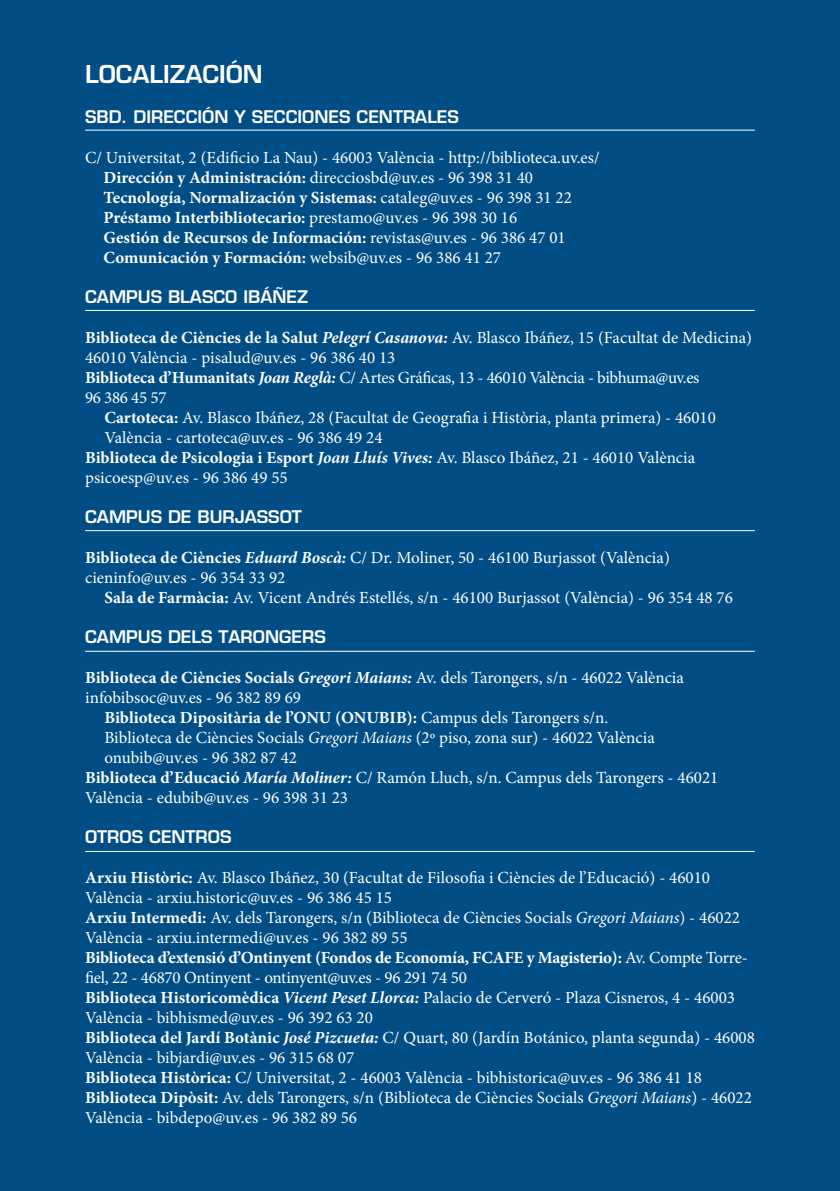
<style>
.page{position:relative;width:840px;height:1191px;background:#fff}
.page>*{position:absolute;margin:0;border:0;box-sizing:border-box;transform-origin:0 0}
.t1{font:600 24px "Eurostile";color:#fff}
.t2{font:17px/20px "Minion Pro";color:#fff}
.t3{font:600 17px "Eurostile";color:#fff}
.t4{font:17px "Minion Pro";letter-spacing:-.02em;color:#fff}
.t5{font:700 17px "Minion Pro";color:#fff}
.s1{font-weight:700}
.s2{font-weight:700;font-style:italic}
.s3{font-weight:400}
.s4{font-style:italic}
</style>
<div class="page">
<div style="left:0;top:0;width:839px;height:1191px;background:#004e85"></div>
<hr style="left:85px;top:130px;width:669px;height:1px;background:#fff">
<hr style="left:85px;top:310px;width:669px;height:1px;background:#fff">
<hr style="left:85px;top:530px;width:669px;height:1px;background:#fff">
<hr style="left:85px;top:851px;width:669px;height:1px;background:#fff">
<hr style="left:85px;top:651px;width:669px;height:1px;background:#fff">
<h1 class="t1" style="left:85px;top:60px;width:179px">LOCALIZACIÓN</h1>
<p class="t3" style="left:85px;top:106px;width:375px">SBD. DIRECCIÓN Y SECCIONES CENTRALES</p>
<p class="t2" style="left:103px;top:147px;width:497px;text-indent:-18px">C/ Universitat, 2 (Edificio La Nau) - 46003 València - http://biblioteca.uv.es/ <span class="s1">Dirección y Administración:</span> direcciosbd@uv.es - 96 398 31 40<br><span class="s1">Tecnología, Normalización y Sistemas:</span> cataleg@uv.es - 96 398 31 22<br><span class="s1">Préstamo Interbibliotecario:</span> prestamo@uv.es - 96 398 30 16<br><span class="s1">Gestión de Recursos de Información:</span> revistas@uv.es - 96 386 47 01<br><span class="s1">Comunicación y Formación:</span> websib@uv.es - 96 386 41 27</p>
<p class="t3" style="left:85px;top:286px;width:224px">CAMPUS BLASCO IBÁÑEZ</p>
<p class="t2" style="left:85px;top:327px;width:668px"><span class="s1">Biblioteca de Ciències de la Salut</span> <span class="s2">Pelegrí Casanova:</span> Av. Blasco Ibáñez, 15 (Facultat de Medicina)</p>
<p class="t2" style="left:85px;top:347px;width:311px">46010 València - pisalud@uv.es - 96 386 40 13</p>
<p class="t4" style="left:85px;top:366px;width:615px"><span class="s1">Biblioteca d’Humanitats</span> <span class="s2">Joan Reglà:</span> C/ Artes Gráficas, 13 - 46010 València - bibhuma@uv.es</p>
<p class="t2" style="left:85px;top:387px;width:83px">96 386 45 57</p>
<p class="t2" style="left:104px;top:407px;width:612px"><span class="s1">Cartoteca:</span> Av. Blasco Ibáñez, 28 (Facultat de Geografia i Història, planta primera) - 46010</p>
<p class="t2" style="left:104px;top:427px;width:279px">València - cartoteca@uv.es - 96 386 49 24</p>
<p class="t2" style="left:85px;top:447px;width:611px"><span class="s1">Biblioteca de Psicologia i Esport</span> <span class="s2">Joan Lluís Vives:</span> Av. Blasco Ibáñez, 21 - 46010 València</p>
<p class="t2" style="left:85px;top:467px;width:204px">psicoesp@uv.es - 96 386 49 55</p>
<p class="t3" style="left:85px;top:506px;width:218px">CAMPUS DE BURJASSOT</p>
<p class="t2" style="left:85px;top:547px;width:586px"><span class="s1">Biblioteca de Ciències</span> <span class="s2">Eduard Boscà:</span> C/ Dr. Moliner, 50 - 46100 Burjassot (València) cieninfo@uv.es - 96 354 33 92</p>
<p class="t2" style="left:104px;top:587px;width:629px"><span class="s1">Sala de Farmàcia:</span> Av. Vicent Andrés Estellés, s/n - 46100 Burjassot (València) - 96 354 48 76</p>
<p class="t3" style="left:85px;top:626px;width:242px">CAMPUS DELS TARONGERS</p>
<p class="t2" style="left:85px;top:667px;width:600px"><span class="s1">Biblioteca de Ciències Socials</span> <span class="s2">Gregori Maians:</span> Av. dels Tarongers, s/n - 46022 València</p>
<p class="t2" style="left:85px;top:687px;width:217px">infobibsoc@uv.es - 96 382 89 69</p>
<p class="t5" style="left:104px;top:705px;width:505px">Biblioteca Dipositària de l’ONU (ONUBIB): <span class="s3">Campus dels Tarongers s/n.</span></p>
<p class="t2" style="left:104px;top:727px;width:551px">Biblioteca de Ciències Socials <span class="s4">Gregori Maians</span> (2º piso, zona sur) - 46022 València</p>
<p class="t2" style="left:104px;top:747px;width:194px">onubib@uv.es - 96 382 87 42</p>
<p class="t2" style="left:85px;top:767px;width:634px"><span class="s1">Biblioteca d’Educació</span> <span class="s2">María Moliner:</span> C/ Ramón Lluch, s/n. Campus dels Tarongers - 46021</p>
<p class="t2" style="left:85px;top:787px;width:264px">València - edubib@uv.es - 96 398 31 23</p>
<p class="t3" style="left:85px;top:826px;width:148px">OTROS CENTROS</p>
<p class="t2" style="left:85px;top:867px;width:671px"><span class="s1">Arxiu Històric:</span> Av. Blasco Ibáñez, 30 (Facultat de Filosofia i Ciències de l’Educació) - 46010<br>València - arxiu.historic@uv.es - 96 386 45 15<br><span class="s1">Arxiu Intermedi:</span> Av. dels Tarongers, s/n (Biblioteca de Ciències Socials <span class="s4">Gregori Maians</span>) - 46022<br>València - arxiu.intermedi@uv.es - 96 382 89 55<br><span class="s1">Biblioteca d’extensió d’Ontinyent (Fondos de Economía, FCAFE y Magisterio):</span> Av. Compte Torre&shy;fiel, 22 - 46870 Ontinyent - ontinyent@uv.es - 96 291 74 50<br><span class="s1">Biblioteca Historicomèdica</span> <span class="s2">Vicent Peset Llorca:</span> Palacio de Cerveró - Plaza Cisneros, 4 - 46003<br>València - bibhismed@uv.es - 96 392 63 20<br><span class="s1">Biblioteca del Jardí Botànic</span> <span class="s2">José Pizcueta:</span> C/ Quart, 80 (Jardín Botánico, planta segunda) - 46008<br>València - bibjardi@uv.es - 96 315 68 07<br><span class="s1">Biblioteca Històrica:</span> C/ Universitat, 2 - 46003 València - bibhistorica@uv.es - 96 386 41 18<br><span class="s1">Biblioteca Dipòsit:</span> Av. dels Tarongers, s/n (Biblioteca de Ciències Socials <span class="s4">Gregori Maians</span>) - 46022<br>València - bibdepo@uv.es - 96 382 89 56</p>
</div>
